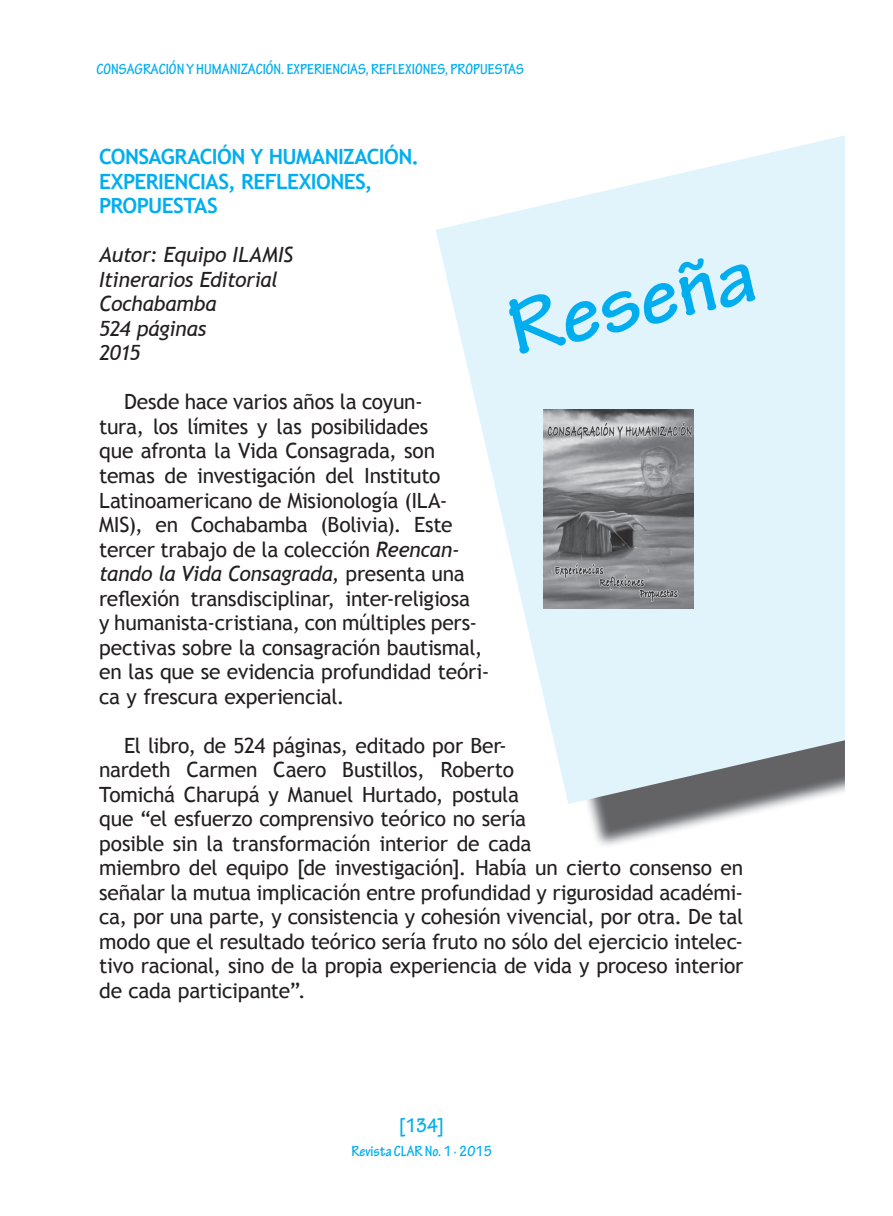
<style>
.page{position:relative;width:893px;height:1216px;background:#fff}
.page>*{position:absolute;margin:0;border:0;box-sizing:border-box;transform-origin:0 0}
.t1{font:700 84px "Tekton Pro";color:#00aeef}
.t2{font:21px/24.5px "Trebuchet MS";letter-spacing:-.015em;color:#231f20}
.t3{font:italic 21px/24.5px "Trebuchet MS";letter-spacing:-.015em;color:#231f20}
.t4{font:700 21px/24.5px "Trebuchet MS";letter-spacing:-.03em;color:#00aeef}
.t5{font:700 condensed 21px "Tekton Pro";color:#00aeef}
.t6{font:700 condensed 15.75px "Tekton Pro";color:#00aeef}
.s1{font-style:italic}
</style>
<div class="page">
<img style="left:647px;top:804px;width:142px;height:33px">
<img style="left:588px;top:804px;width:59px;height:42px">
<svg style="left:436px;top:135px;width:409px;height:669px;fill:#e1f4fc"></svg>
<img style="left:543px;top:409px;width:150px;height:199px">
<p class="t6" style="left:97px;top:60px;width:429px">CONSAGRACIÓN Y HUMANIZACIÓN. EXPERIENCIAS, REFLEXIONES, PROPUESTAS</p>
<p class="t4" style="left:99px;top:144px;width:322px">CONSAGRACIÓN Y HUMANIZACIÓN.<br>EXPERIENCIAS, REFLEXIONES,<br>PROPUESTAS</p>
<p class="t3" style="left:99px;top:243px;width:196px">Autor: Equipo ILAMIS<br>Itinerarios Editorial<br>Cochabamba<br>524 páginas<br>2015</p>
<p class="t2" style="left:99px;top:390px;width:392px;text-indent:25px">Desde hace varios años la coyun-<br>tura, los límites y las posibilidades<br>que afronta la Vida Consagrada, son temas de investigación del Instituto Latinoamericano de Misionología (ILA-MIS), en Cochabamba (Bolivia). Este tercer trabajo de la colección <span class="s1">Reencan&shy;tando la Vida Consagrada,</span> presenta una reflexión transdisciplinar, inter-religiosa<br>y humanista-cristiana, con múltiples pers&shy;pectivas sobre la consagración bautismal, en las que se evidencia profundidad teóri&shy;ca y frescura experiencial.</p>
<p class="t2" style="left:99px;top:733px;width:646px;text-indent:25px">El libro, de 524 páginas, editado por Ber-<br>nardeth Carmen Caero Bustillos, Roberto<br>Tomichá Charupá y Manuel Hurtado, postula<br>que “el esfuerzo comprensivo teórico no sería<br>posible sin la transformación interior de cada<br>miembro del equipo [de investigación]. Había un cierto consenso en señalar la mutua implicación entre profundidad y rigurosidad académi&shy;ca, por una parte, y consistencia y cohesión vivencial, por otra. De tal modo que el resultado teórico sería fruto no sólo del ejercicio intelec&shy;tivo racional, sino de la propia experiencia de vida y proceso interior de cada participante”.</p>
<h1 class="t1" style="left:498px;top:281px;width:253px;rotate:-13deg">Reseña</h1>
<p class="t5" style="left:400px;top:1112px;width:46px">[134]</p>
<p class="t6" style="left:351px;top:1141px;width:142px">Revista CLAR No. 1 · 2015</p>
</div>
